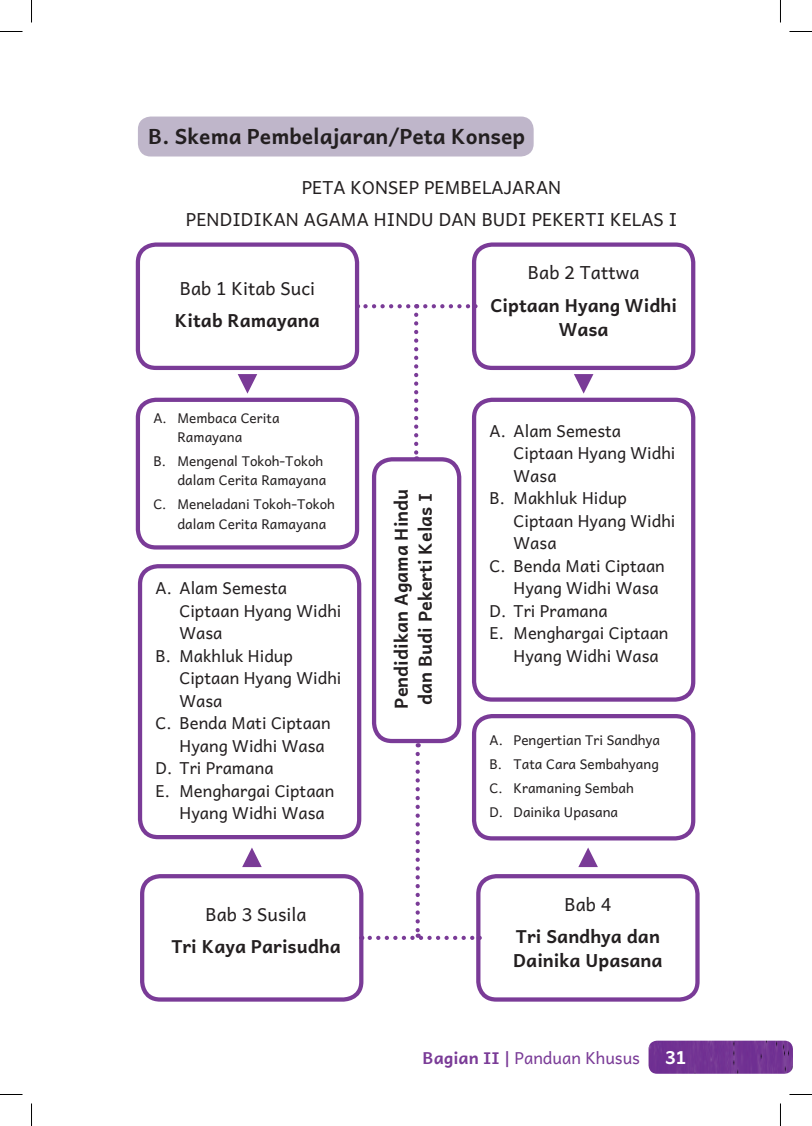
<style>
.page{position:relative;width:812px;height:1126px;background:#fff}
.page>*{position:absolute;margin:0;border:0;box-sizing:border-box;transform-origin:0 0}
.t1{font:700 21px "Andika New Basic";color:#231f20}
.t2{font:700 18px/24px "Andika New Basic";color:#231f20}
.t3{font:18px/32.5px "Andika New Basic";color:#231f20;text-align:center}
.t4{font:700 18px "Andika New Basic";color:#fff}
.t5{font:16.5px "Andika New Basic";color:#231f20}
.t6{font:16.5px "Andika New Basic";color:#7a3b97}
.t7{font:13.5px/19.5px "Andika New Basic";color:#231f20}
.s1{font-weight:700}
</style>
<div class="page">
<img style="left:648px;top:1041px;width:144px;height:33px">
<div style="left:138px;top:117px;width:395px;height:40px;background:#bfb6ca;border-radius:13px"></div>
<div style="left:136px;top:242px;width:223px;height:128px;border:4px solid #7a3b97;border-radius:18px"></div>
<div style="left:136px;top:398px;width:223px;height:152px;border:4px solid #7a3b97;border-radius:18px"></div>
<div style="left:138px;top:564px;width:223px;height:275px;border:4px solid #7a3b97;border-radius:18px"></div>
<div style="left:472px;top:242px;width:223px;height:128px;border:4px solid #7a3b97;border-radius:18px"></div>
<div style="left:472px;top:714px;width:223px;height:127px;border:4px solid #7a3b97;border-radius:18px"></div>
<div style="left:372px;top:457px;width:89px;height:286px;border:4px solid #7a3b97;border-radius:18px"></div>
<svg style="left:365px;top:304px;width:110px;height:4px"></svg>
<svg style="left:414px;top:315px;width:4px;height:146px"></svg>
<svg style="left:238px;top:374px;width:19px;height:20px"></svg>
<svg style="left:574px;top:374px;width:19px;height:20px"></svg>
<div style="left:472px;top:398px;width:223px;height:304px;border:4px solid #7a3b97;border-radius:18px"></div>
<div style="left:140px;top:874px;width:223px;height:128px;border:4px solid #7a3b97;border-radius:18px"></div>
<div style="left:476px;top:874px;width:223px;height:128px;border:4px solid #7a3b97;border-radius:18px"></div>
<svg style="left:369px;top:754px;width:110px;height:186px"></svg>
<svg style="left:578px;top:848px;width:19px;height:19px"></svg>
<svg style="left:242px;top:848px;width:20px;height:19px"></svg>
<svg style="left:0;top:31px;width:22px;height:1px"></svg>
<svg style="left:789px;top:31px;width:22px;height:1px"></svg>
<svg style="left:0;top:1094px;width:22px;height:1px"></svg>
<svg style="left:789px;top:1094px;width:22px;height:1px"></svg>
<svg style="left:31px;top:0;width:1px;height:22px"></svg>
<svg style="left:31px;top:1103px;width:1px;height:23px"></svg>
<svg style="left:780px;top:0;width:1px;height:22px"></svg>
<svg style="left:780px;top:1103px;width:1px;height:23px"></svg>
<p class="t1" style="left:148px;top:118px;width:378px">B. Skema Pembelajaran/Peta Konsep</p>
<p class="t3" style="left:186px;top:170px;width:493px">PETA KONSEP PEMBELAJARAN<br>PENDIDIKAN AGAMA HINDU DAN BUDI PEKERTI KELAS I</p>
<p class="t3" style="left:180px;top:271px;width:137px">Bab 1 Kitab Suci</p>
<p class="t2" style="left:175px;top:308px;width:146px">Kitab Ramayana</p>
<p class="t7" style="left:177px;top:407px;width:104px;text-indent:-24px">A. Membaca Cerita<br>Ramayana</p>
<p class="t7" style="left:153px;top:451px;width:174px;text-align:right">B. Mengenal Tokoh-Tokoh dalam Cerita Ramayana</p>
<p class="t7" style="left:177px;top:494px;width:159px;text-indent:-24px">C. Meneladani Tokoh-Tokoh dalam Cerita Ramayana</p>
<p class="t5" style="left:155px;top:574px;width:133px">A. Alam Semesta</p>
<p class="t5" style="left:179px;top:596px;width:163px">Ciptaan Hyang Widhi</p>
<p class="t5" style="left:179px;top:619px;width:45px">Wasa</p>
<p class="t5" style="left:155px;top:641px;width:139px">B. Makhluk Hidup</p>
<p class="t5" style="left:179px;top:664px;width:163px">Ciptaan Hyang Widhi</p>
<p class="t5" style="left:179px;top:686px;width:45px">Wasa</p>
<p class="t5" style="left:155px;top:709px;width:177px">C. Benda Mati Ciptaan</p>
<p class="t5" style="left:179px;top:731px;width:147px">Hyang Widhi Wasa</p>
<p class="t5" style="left:155px;top:754px;width:120px">D. Tri Pramana</p>
<p class="t5" style="left:155px;top:776px;width:180px">E. Menghargai Ciptaan</p>
<p class="t5" style="left:179px;top:799px;width:147px">Hyang Widhi Wasa</p>
<p class="t3" style="left:205px;top:897px;width:103px">Bab 3 Susila</p>
<p class="t2" style="left:171px;top:934px;width:171px">Tri Kaya Parisudha</p>
<p class="t2" style="left:388px;top:709px;width:222px;rotate:-90deg">Pendidikan Agama Hindu dan Budi Pekerti Kelas I</p>
<p class="t3" style="left:527px;top:256px;width:113px">Bab 2 Tattwa</p>
<p class="t2" style="left:490px;top:292px;width:188px;text-align:center">Ciptaan Hyang Widhi<br>Wasa</p>
<p class="t5" style="left:489px;top:417px;width:133px">A. Alam Semesta</p>
<p class="t5" style="left:513px;top:439px;width:163px">Ciptaan Hyang Widhi</p>
<p class="t5" style="left:513px;top:462px;width:45px">Wasa</p>
<p class="t5" style="left:489px;top:484px;width:139px">B. Makhluk Hidup</p>
<p class="t5" style="left:513px;top:507px;width:163px">Ciptaan Hyang Widhi</p>
<p class="t5" style="left:513px;top:529px;width:45px">Wasa</p>
<p class="t5" style="left:489px;top:552px;width:177px">C. Benda Mati Ciptaan</p>
<p class="t5" style="left:513px;top:574px;width:147px">Hyang Widhi Wasa</p>
<p class="t5" style="left:489px;top:597px;width:120px">D. Tri Pramana</p>
<p class="t5" style="left:489px;top:619px;width:180px">E. Menghargai Ciptaan</p>
<p class="t5" style="left:513px;top:642px;width:147px">Hyang Widhi Wasa</p>
<p class="t7" style="left:489px;top:728px;width:172px;line-height:23.7px">A. Pengertian Tri Sandhya<br>B. Tata Cara Sembahyang<br>C. Kramaning Sembah<br>D. Dainika Upasana</p>
<p class="t3" style="left:564px;top:887px;width:48px">Bab 4</p>
<p class="t2" style="left:513px;top:924px;width:151px">Tri Sandhya dan<br>Dainika Upasana</p>
<p class="t6" style="left:422px;top:1044px;width:219px"><span class="s1">Bagian II |</span> Panduan Khusus</p>
<p class="t4" style="left:665px;top:1042px;width:23px">31</p>
</div>
